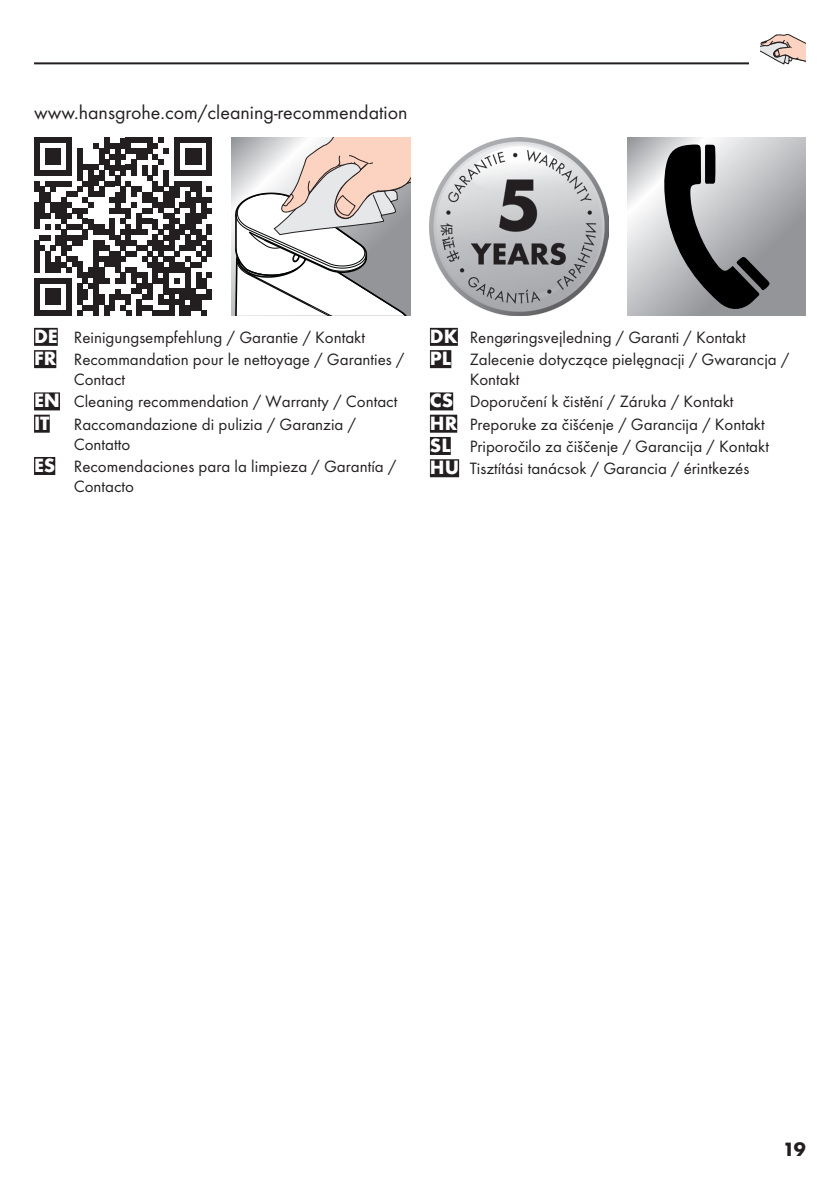
<style>
.page{position:relative;width:840px;height:1191px;background:#fff}
.page>*{position:absolute;margin:0;border:0;box-sizing:border-box;transform-origin:0 0}
.t1{font:20px "Futura TOT Boo";color:#231f20}
.t2{font:700 20px "Futura TOT";color:#231f20}
.QR-Code{font:700 20px "Futura TOT";color:#fff}
.QR-Code-2{font:17px/20px "Futura TOT Boo";color:#231f20}
.s1{font-family:"Futura TOT";font-weight:700;font-size:20px;color:#fff}
</style>
<div class="page">
<hr style="left:34px;top:62px;width:771px;height:2px;background:#231f20">
<div style="left:748px;top:34px;width:68px;height:34px;background:#fff"></div>
<svg style="left:760px;top:34px;width:45px;height:30px"></svg>
<div style="left:34px;top:328px;width:24px;height:18px;background:#231f20"></div>
<div style="left:34px;top:350px;width:22px;height:18px;background:#231f20"></div>
<div style="left:34px;top:392px;width:26px;height:18px;background:#231f20"></div>
<div style="left:34px;top:415px;width:16px;height:18px;background:#231f20"></div>
<div style="left:34px;top:457px;width:21px;height:18px;background:#231f20"></div>
<div style="left:429px;top:328px;width:28px;height:18px;background:#231f20"></div>
<div style="left:429px;top:350px;width:22px;height:18px;background:#231f20"></div>
<div style="left:429px;top:392px;width:24px;height:18px;background:#231f20"></div>
<div style="left:429px;top:415px;width:28px;height:18px;background:#231f20"></div>
<div style="left:429px;top:437px;width:21px;height:18px;background:#231f20"></div>
<div style="left:429px;top:459px;width:30px;height:18px;background:#231f20"></div>
<div style="left:34px;top:138px;width:5px;height:16px;background:#231f20"></div>
<div style="left:34px;top:154px;width:5px;height:21px;background:#231f20"></div>
<div style="left:34px;top:181px;width:5px;height:11px;background:#231f20"></div>
<div style="left:34px;top:202px;width:5px;height:27px;background:#231f20"></div>
<div style="left:34px;top:240px;width:5px;height:16px;background:#231f20"></div>
<div style="left:34px;top:256px;width:5px;height:16px;background:#231f20"></div>
<div style="left:34px;top:278px;width:5px;height:27px;background:#231f20"></div>
<div style="left:34px;top:305px;width:5px;height:11px;background:#231f20"></div>
<svg style="left:39px;top:138px;width:173px;height:178px"></svg>
<div style="left:207px;top:289px;width:5px;height:10px;background:#231f20"></div>
<svg style="left:234px;top:138px;width:176px;height:178px"></svg>
<img style="left:627px;top:138px;width:178px;height:178px">
<svg style="left:664px;top:144px;width:105px;height:165px"></svg>
<img style="left:429px;top:138px;width:178px;height:178px">
<p class="t1" style="left:34px;top:100px;width:375px">www.hansgrohe.com/cleaning-recommendation</p>
<p class="QR-Code-2" style="left:34px;top:327px;width:332px"><span class="s1">DE</span> Reinigungsempfehlung / Garantie / Kontakt</p>
<p class="QR-Code-2" style="left:74px;top:349px;width:332px;text-indent:-40px"><span class="s1">FR</span> Recommandation pour le nettoyage / Garanties /<br>Contact</p>
<p class="QR-Code-2" style="left:34px;top:392px;width:364px"><span class="s1">EN</span> Cleaning recommendation / Warranty / Contact</p>
<p class="QR-Code" style="left:34px;top:410px;width:17px">IT</p>
<p class="QR-Code-2" style="left:74px;top:414px;width:283px">Raccomandazione di pulizia / Garanzia /<br>Contatto</p>
<p class="QR-Code-2" style="left:74px;top:456px;width:324px;text-indent:-40px"><span class="s1">ES</span> Recomendaciones para la limpieza / Garantía /<br>Contacto</p>
<p class="QR-Code-2" style="left:429px;top:327px;width:317px"><span class="s1">DK</span> Rengøringsvejledning / Garanti / Kontakt</p>
<p class="QR-Code-2" style="left:469px;top:349px;width:321px;text-indent:-40px"><span class="s1">PL</span> Zalecenie dotyczące pielęgnacji / Gwarancja /<br>Kontakt</p>
<p class="QR-Code-2" style="left:429px;top:392px;width:305px"><span class="s1">CS</span> Doporučení k čistění / Záruka / Kontakt</p>
<p class="QR-Code-2" style="left:429px;top:414px;width:336px"><span class="s1">HR</span> Preporuke za čišćenje / Garancija / Kontakt</p>
<p class="QR-Code-2" style="left:429px;top:436px;width:340px"><span class="s1">SL</span> Priporočilo za čiščenje / Garancija / Kontakt</p>
<p class="QR-Code-2" style="left:429px;top:458px;width:321px"><span class="s1">HU</span> Tisztítási tanácsok / Garancia / érintkezés</p>
<p class="t2" style="left:782px;top:1136px;width:25px">19</p>
</div>
